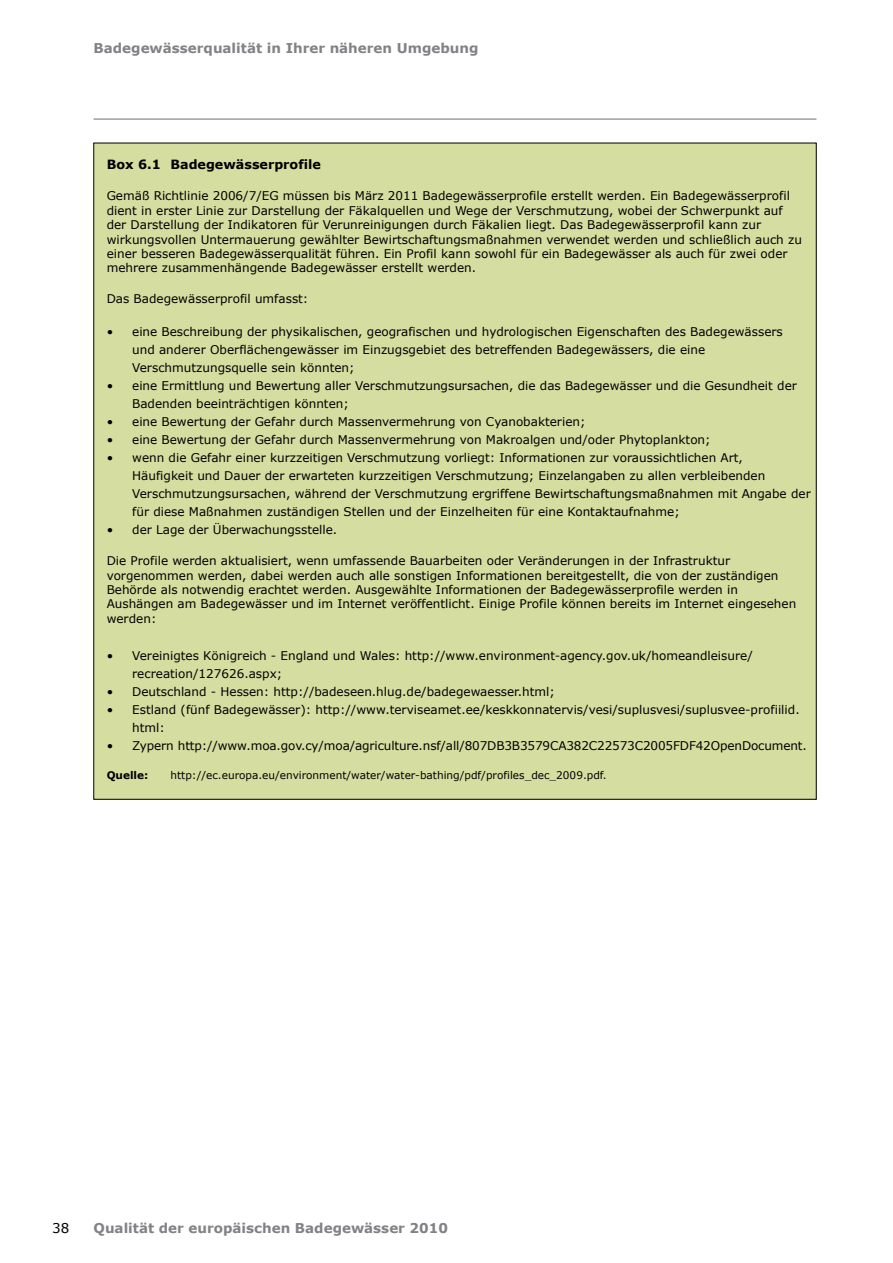
<style>
.page{position:relative;width:893px;height:1263px;background:#fff}
.page>*{position:absolute;margin:0;border:0;box-sizing:border-box;transform-origin:0 0}
.t1{font:700 13.5px "Verdana";color:#808285}
.t2{font:13.5px "Verdana";color:#000}
.t3{font:700 12.75px "Verdana";color:#000}
.t4{font:12px/14.4px "Verdana";color:#000}
.t5{font:10.5px "Verdana";color:#000}
.t6{font:700 10.5px "Verdana";color:#000}
</style>
<div class="page">
<hr style="left:94px;top:119px;width:722px;height:1px;background:#6d6e71">
<div style="left:94px;top:143px;width:722px;height:656px;background:#d5dea0"></div>
<p class="t1" style="left:94px;top:40px;width:386px">Badegewässerqualität in Ihrer näheren Umgebung</p>
<p class="t3" style="left:107px;top:157px;width:216px">Box 6.1 Badegewässerprofile</p>
<p class="t4" style="left:107px;top:188px;width:697px">Gemäß Richtlinie 2006/7/EG müssen bis März 2011 Badegewässerprofile erstellt werden. Ein Badegewässerprofil dient in erster Linie zur Darstellung der Fäkalquellen und Wege der Verschmutzung, wobei der Schwerpunkt auf der Darstellung der Indikatoren für Verunreinigungen durch Fäkalien liegt. Das Badegewässerprofil kann zur wirkungsvollen Untermauerung gewählter Bewirtschaftungsmaßnahmen verwendet werden und schließlich auch zu einer besseren Badegewässerqualität führen. Ein Profil kann sowohl für ein Badegewässer als auch für zwei oder mehrere zusammenhängende Badegewässer erstellt werden.</p>
<p class="t4" style="left:107px;top:291px;width:203px">Das Badegewässerprofil umfasst:</p>
<p class="t4" style="left:132px;top:322px;width:652px;line-height:18px;text-indent:-26px">• eine Beschreibung der physikalischen, geografischen und hydrologischen Eigenschaften des Badegewässers und anderer Oberflächengewässer im Einzugsgebiet des betreffenden Badegewässers, die eine<br>Verschmutzungsquelle sein könnten;</p>
<p class="t4" style="left:132px;top:376px;width:666px;line-height:18px;text-indent:-26px">• eine Ermittlung und Bewertung aller Verschmutzungsursachen, die das Badegewässer und die Gesundheit der<br>Badenden beeinträchtigen könnten;</p>
<p class="t4" style="left:107px;top:414px;width:480px">• eine Bewertung der Gefahr durch Massenvermehrung von Cyanobakterien;</p>
<p class="t4" style="left:107px;top:432px;width:605px">• eine Bewertung der Gefahr durch Massenvermehrung von Makroalgen und/oder Phytoplankton;</p>
<p class="t4" style="left:132px;top:448px;width:680px;line-height:18px;text-indent:-26px">• wenn die Gefahr einer kurzzeitigen Verschmutzung vorliegt: Informationen zur voraussichtlichen Art,<br>Häufigkeit und Dauer der erwarteten kurzzeitigen Verschmutzung; Einzelangaben zu allen verbleibenden Verschmutzungsursachen, während der Verschmutzung ergriffene Bewirtschaftungsmaßnahmen mit Angabe der für diese Maßnahmen zuständigen Stellen und der Einzelheiten für eine Kontaktaufnahme;</p>
<p class="t4" style="left:107px;top:522px;width:232px">• der Lage der Überwachungsstelle.</p>
<p class="t4" style="left:107px;top:553px;width:691px">Die Profile werden aktualisiert, wenn umfassende Bauarbeiten oder Veränderungen in der Infrastruktur vorgenommen werden, dabei werden auch alle sonstigen Informationen bereitgestellt, die von der zuständigen Behörde als notwendig erachtet werden. Ausgewählte Informationen der Badegewässerprofile werden in Aushängen am Badegewässer und im Internet veröffentlicht. Einige Profile können bereits im Internet eingesehen werden:</p>
<p class="t4" style="left:132px;top:646px;width:622px;line-height:18px;text-indent:-26px">• Vereinigtes Königreich - England und Wales: http://www.environment-agency.gov.uk/homeandleisure/ recreation/127626.aspx;</p>
<p class="t4" style="left:107px;top:684px;width:450px">• Deutschland - Hessen: http://badeseen.hlug.de/badegewaesser.html;</p>
<p class="t4" style="left:132px;top:700px;width:669px;line-height:18px;text-indent:-26px">• Estland (fünf Badegewässer): http://www.terviseamet.ee/keskkonnatervis/vesi/suplusvesi/suplusvee-profiilid. html:</p>
<p class="t4" style="left:107px;top:738px;width:702px">• Zypern http://www.moa.gov.cy/moa/agriculture.nsf/all/807DB3B3579CA382C22573C2005FDF42OpenDocument.</p>
<p class="t6" style="left:107px;top:769px;width:43px">Quelle:</p>
<p class="t5" style="left:170px;top:769px;width:438px">http://ec.europa.eu/environment/water/water-bathing/pdf/profiles_dec_2009.pdf.</p>
<p class="t2" style="left:52px;top:1219px;width:19px">38</p>
<p class="t1" style="left:94px;top:1219px;width:356px">Qualität der europäischen Badegewässer 2010</p>
</div>
